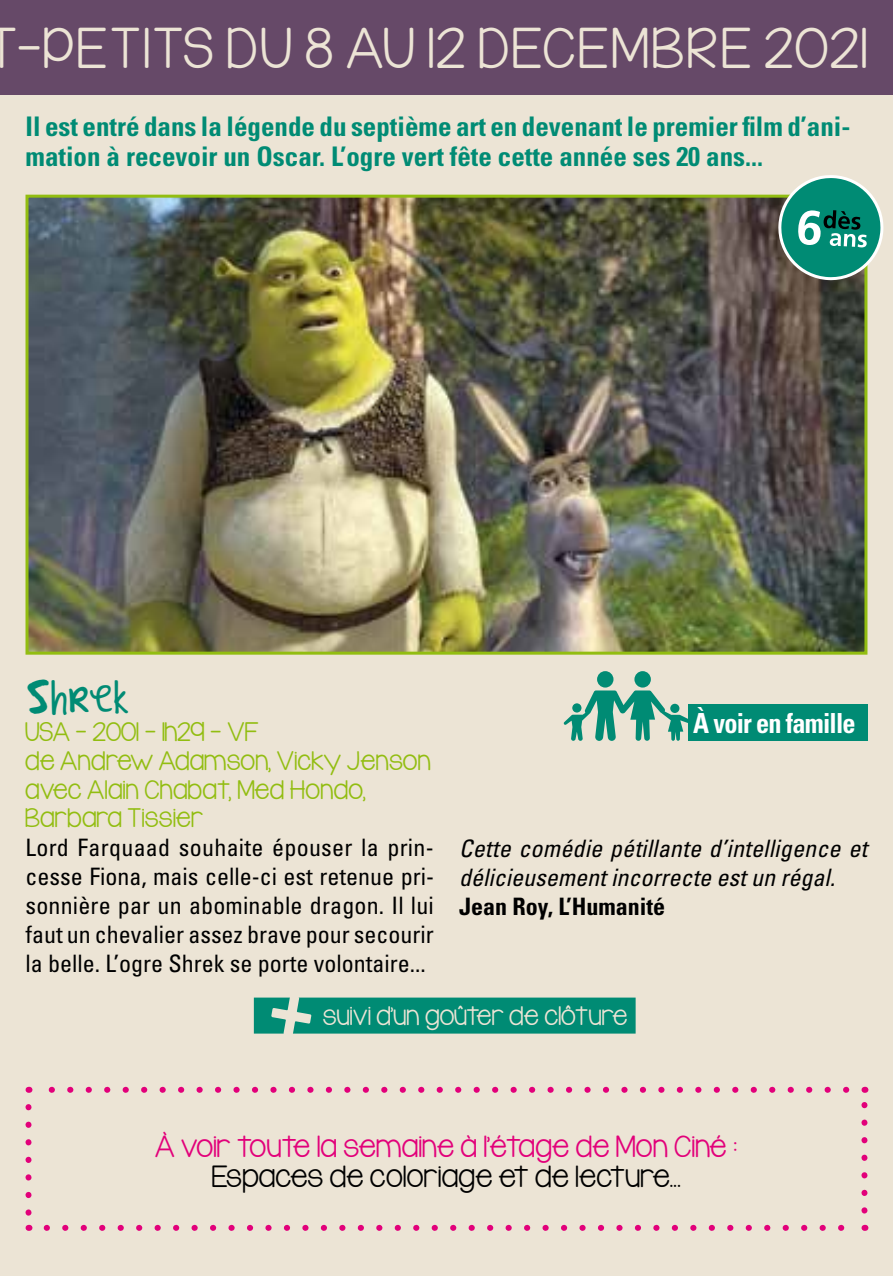
<style>
.page{position:relative;width:893px;height:1276px;background:#ece4d5}
.page>*{position:absolute;margin:0;border:0;box-sizing:border-box;transform-origin:0 0}
.t1{font:45px "KG Lego House";letter-spacing:.1em;color:#ece4d5}
.t2{font:45px "KG Alphabet Regurgitation";letter-spacing:-.03em;color:#008b74}
.t3{font:700 condensed 27.6px "Univers";letter-spacing:-.03em;color:#fff;scale:.95 1}
.t4{font:700 condensed 27px/30px "Univers";color:#008b74}
.t5{font:condensed 24px/28.8px "Univers";color:#000;text-align:justify}
.t6{font:italic condensed 24px/28.8px "Univers";letter-spacing:.01em;color:#000}
.t7{font:24px "KG Lego House";letter-spacing:.03em;color:#e2007a}
.t8{font:24px "KG Lego House";letter-spacing:.03em;color:#000}
.t9{font:700 condensed 24px "Univers";color:#000}
.t10{font:21px/28.8px "KG Lego House";letter-spacing:.03em;color:#92bd11}
.t11{font:21px "KG Lego House";letter-spacing:.025em;color:#ece4d5}
</style>
<div class="page">
<hr style="left:892px;top:0;width:1px;height:1276px;background:#fceef4">
<div style="left:0;top:0;width:893px;height:94px;background:#664968"></div>
<div style="left:254px;top:997px;width:382px;height:36px;background:#008b74"></div>
<svg style="left:271px;top:997px;width:40px;height:37px"></svg>
<img style="left:30px;top:199px;width:833px;height:451px">
<div style="left:26px;top:195px;width:841px;height:459px;border:3px solid #92bd11"></div>
<svg style="left:775px;top:175px;width:109px;height:107px;background:#509e8c"></svg>
<div style="left:688px;top:704px;width:179px;height:37px;background:#008b74"></div>
<svg style="left:564px;top:671px;width:124px;height:70px"></svg>
<svg style="left:47px;top:1224px;width:798px;height:6px"></svg>
<svg style="left:861px;top:1102px;width:6px;height:108px"></svg>
<svg style="left:48px;top:1086px;width:798px;height:6px"></svg>
<svg style="left:26px;top:1107px;width:6px;height:123px"></svg>
<h1 class="t1" style="left:-13px;top:19px;width:882px">T-PETITS DU 8 AU 12 DECEMBRE 2021</h1>
<p class="t4" style="left:26px;top:111px;width:826px">Il est entré dans la légende du septième art en devenant le premier film d’ani&shy;mation à recevoir un Oscar. L’ogre vert fête cette année ses 20 ans...</p>
<h1 class="t2" style="left:26px;top:672px;width:106px">Shrek</h1>
<p class="t10" style="left:26px;top:717px;width:406px">USA - 2001 - 1h29 - VF<br>de Andrew Adamson, Vicky Jenson avec Alain Chabat, Med Hondo,<br>Barbara Tissier</p>
<p class="t5" style="left:26px;top:833px;width:410px">Lord Farquaad souhaite épouser la prin&shy;cesse Fiona, mais celle-ci est retenue pri&shy;sonnière par un abominable dragon. Il lui faut un chevalier assez brave pour secourir la belle. L’ogre Shrek se porte volontaire...</p>
<p class="t3" style="left:693px;top:706px;width:173px">À voir en famille</p>
<p class="t6" style="left:459px;top:834px;width:409px">Cette comédie pétillante d’intelligence et délicieusement incorrecte est un régal.</p>
<p class="t9" style="left:459px;top:891px;width:208px">Jean Roy, L’Humanité</p>
<p class="t11" style="left:323px;top:1002px;width:305px">suivi d’un goûter de clôture</p>
<p class="t7" style="left:155px;top:1130px;width:584px">À voir toute la semaine à l’étage de Mon Ciné :</p>
<p class="t8" style="left:212px;top:1160px;width:470px">Espaces de coloriage et de lecture...</p>
</div>
